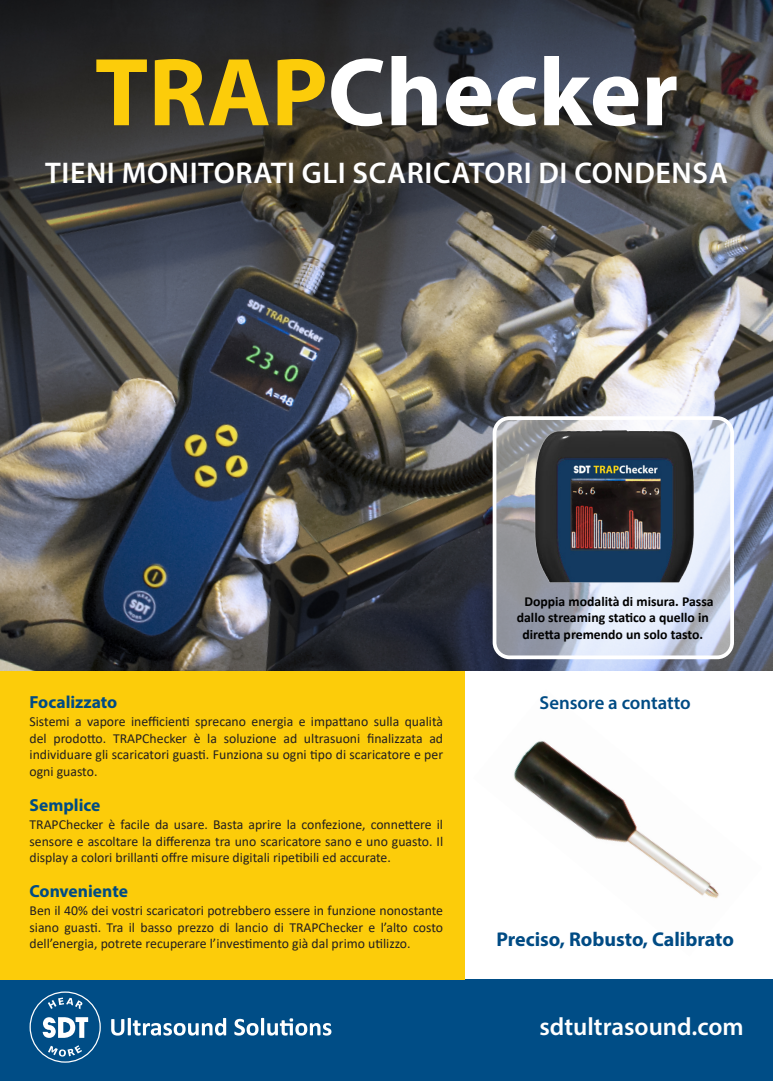
<style>
.page{position:relative;width:773px;height:1081px;background:#fff}
.page>*{position:absolute;margin:0;border:0;box-sizing:border-box;transform-origin:0 0}
.t1{font:700 97.5px "Myriad Pro";color:#fff}
.t2{font:600 30px "Myriad Pro";letter-spacing:.02em;color:#fff}
.Infos{font:600 25px "Myriad Pro";color:#fff}
.t3{font:700 20px "Myriad Pro";color:#004b84}
.t4{font:600 18.75px "Myriad Pro";color:#004b84}
.t5{font:700 17.5px "Myriad Pro";color:#004b84}
.t6{font:13.75px/16.5px "Calibri";color:#231f20;text-align:justify}
.t7{font:700 13.75px/16.5px "Calibri";color:#000;text-align:center}
.s1{color:#fccc0a}
</style>
<div class="page">
<img style="left:0;top:0;width:772px;height:671px">
<div style="left:0;top:979px;width:772px;height:102px;background:#004d86"></div>
<svg style="left:30px;top:991px;width:71px;height:71px"></svg>
<svg style="left:111px;top:1018px;width:115px;height:17px"></svg>
<svg style="left:234px;top:1018px;width:97px;height:17px"></svg>
<div style="left:0;top:671px;width:464px;height:308px;background:#fccc0a"></div>
<img style="left:513px;top:741px;width:206px;height:158px">
<img style="left:498px;top:418px;width:229px;height:239px">
<div style="left:492px;top:416px;width:241px;height:243px;border:4px solid #fff;border-radius:15px"></div>
<p class="t1" style="left:95px;top:29px;width:585px"><span class="s1">TRAP</span>Checker</p>
<p class="t2" style="left:45px;top:154px;width:684px">TIENI MONITORATI GLI SCARICATORI DI CONDENSA</p>
<p class="t5" style="left:30px;top:690px;width:89px">Focalizzato</p>
<p class="t6" style="left:30px;top:713px;width:415px">Sistemi a vapore inefficienti sprecano energia e impattano sulla qualità del prodotto. TRAPChecker è la soluzione ad ultrasuoni finalizzata ad individuare gli scaricatori guasti. Funziona su ogni tipo di scaricatore e per ogni guasto.</p>
<p class="t5" style="left:30px;top:793px;width:72px">Semplice</p>
<p class="t6" style="left:30px;top:816px;width:415px">TRAPChecker è facile da usare. Basta aprire la confezione, connettere il sensore e ascoltare la differenza tra uno scaricatore sano e uno guasto. Il display a colori brillanti offre misure digitali ripetibili ed accurate.</p>
<p class="t5" style="left:30px;top:880px;width:100px">Conveniente</p>
<p class="t6" style="left:30px;top:902px;width:415px">Ben il 40% dei vostri scaricatori potrebbero essere in funzione nonostante siano guasti. Tra il basso prezzo di lancio di TRAPChecker e l’alto costo dell’energia, potrete recuperare l’investimento già dal primo utilizzo.</p>
<p class="t7" style="left:516px;top:593px;width:198px">Doppia modalità di misura. Passa dallo streaming statico a quello in diretta premendo un solo tasto.</p>
<p class="t4" style="left:539px;top:690px;width:153px">Sensore a contatto</p>
<p class="t3" style="left:496px;top:926px;width:239px">Preciso, Robusto, Calibrato</p>
<p class="Infos" style="left:539px;top:1010px;width:206px">sdtultrasound.com</p>
</div>
